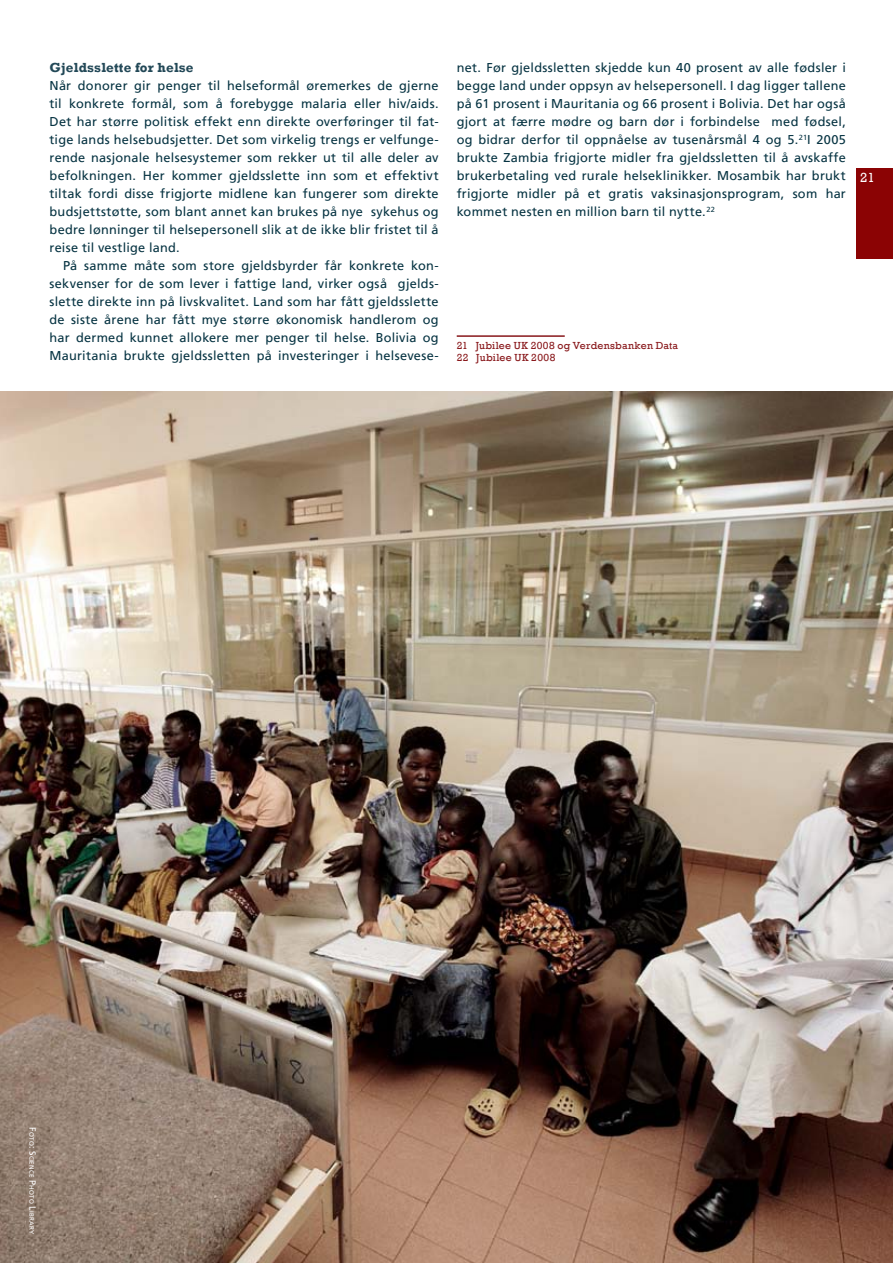
<style>
.page{position:relative;width:893px;height:1263px;background:#fff}
.page>*{position:absolute;margin:0;border:0;box-sizing:border-box;transform-origin:0 0}
.t1{font:700 13.5px "Rockwell";letter-spacing:.01em;color:#224857}
.t2{font:13.5px "Rockwell";color:#fff}
.t3{font:12.75px/18px "Frutiger LT";letter-spacing:.02em;color:#063342;text-align:justify}
.t4{font:10.5px/12.6px "Rockwell";letter-spacing:.025em;color:#88171a}
.t5{font:6.3px "Frutiger LT";letter-spacing:.025em;color:#fff}
.s1{font-size:9px}
</style>
<div class="page">
<div style="left:856px;top:168px;width:37px;height:91px;background:#8b0304"></div>
<hr style="left:457px;top:335px;width:108px;height:2px;background:#88171a">
<img style="left:0;top:391px;width:893px;height:872px">
<p class="t1" style="left:50px;top:59px;width:146px">Gjeldsslette for helse</p>
<p class="t3" style="left:50px;top:77px;width:391px">Når donorer gir penger til helseformål øremerkes de gjerne til konkrete formål, som å forebygge malaria eller hiv/aids.<br>Det har større politisk effekt enn direkte overføringer til fat&shy;tige lands helsebudsjetter. Det som virkelig trengs er velfunge&shy;rende nasjonale helsesystemer som rekker ut til alle deler av befolkningen. Her kommer gjeldsslette inn som et effektivt tiltak fordi disse frigjorte midlene kan fungerer som direkte budsjettstøtte, som blant annet kan brukes på nye sykehus og bedre lønninger til helsepersonell slik at de ikke blir fristet til å reise til vestlige land.</p>
<p class="t3" style="left:50px;top:257px;width:391px;text-indent:14px">På samme måte som store gjeldsbyrder får konkrete kon&shy;sekvenser for de som lever i fattige land, virker også gjelds&shy;slette direkte inn på livskvalitet. Land som har fått gjeldsslette de siste årene har fått mye større økonomisk handlerom og har dermed kunnet allokere mer penger til helse. Bolivia og Mauritania brukte gjeldssletten på investeringer i helsevese-</p>
<p class="t3" style="left:457px;top:59px;width:391px">net. Før gjeldssletten skjedde kun 40 prosent av alle fødsler i begge land under oppsyn av helsepersonell. I dag ligger tallene på 61 prosent i Mauritania og 66 prosent i Bolivia. Det har også gjort at færre mødre og barn dør i forbindelse med fødsel, og bidrar derfor til oppnåelse av tusenårsmål 4 og 5.<sup>21</sup>I 2005 brukte Zambia frigjorte midler fra gjeldssletten til å avskaffe brukerbetaling ved rurale helseklinikker. Mosambik har brukt frigjorte midler på et gratis vaksinasjonsprogram, som har kommet nesten en million barn til nytte.<sup>22</sup></p>
<p class="t2" style="left:860px;top:169px;width:16px">21</p>
<p class="t4" style="left:457px;top:339px;width:223px">21 Jubilee UK 2008 og Verdensbanken Data<br>22 Jubilee UK 2008</p>
<p class="t5" style="left:35px;top:1127px;width:108px;rotate:90deg"><span class="s1">F</span>oto<span class="s1">: S</span>cience <span class="s1">P</span>hoto <span class="s1">L</span>ibrary</p>
</div>
